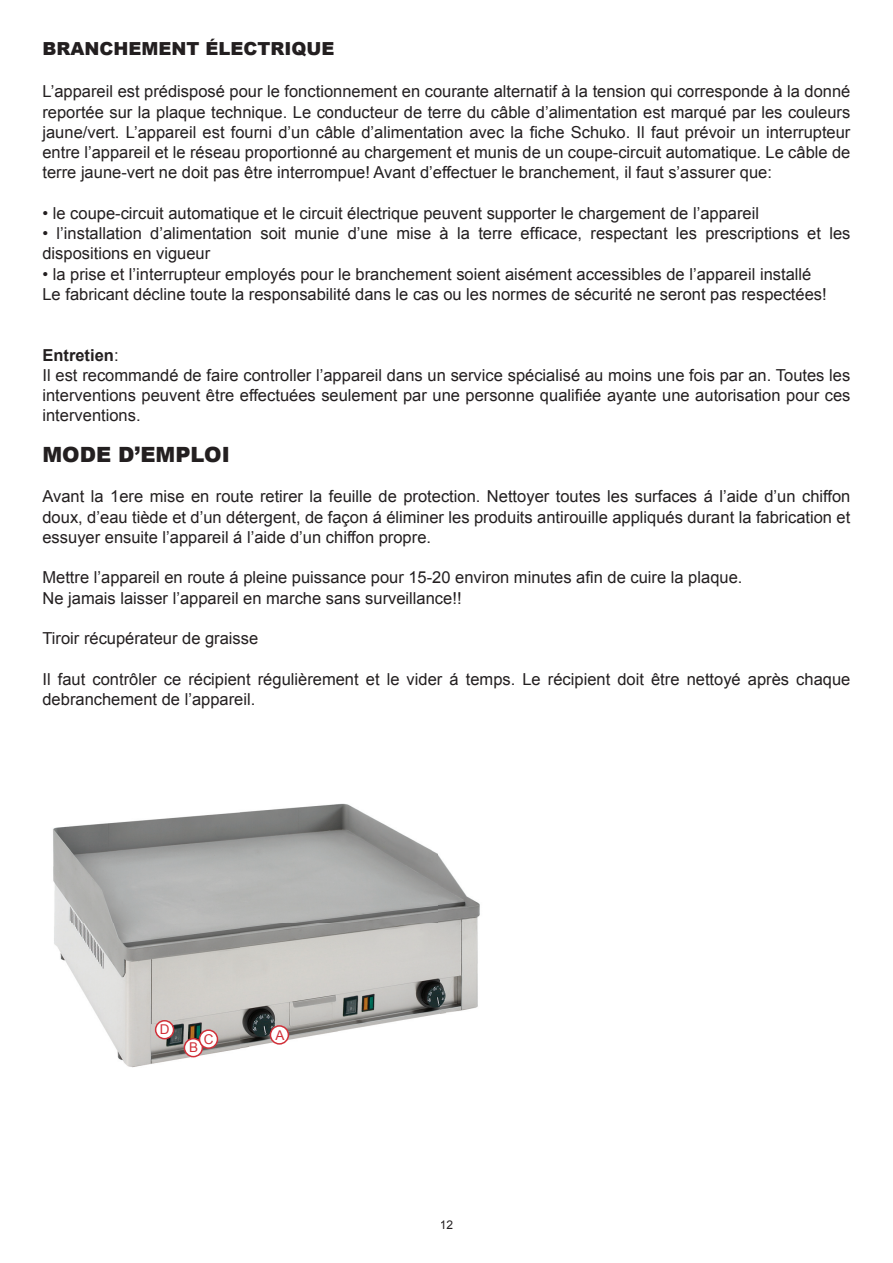
<style>
.page{position:relative;width:893px;height:1263px;background:#fff}
.page>*{position:absolute;margin:0;border:0;box-sizing:border-box;transform-origin:0 0}
.t1{font:900 21px "Arial";color:#231f20}
.t2{font:900 18px "Arial";color:#231f20}
.t3{font:16.5px/20.2px "Arial";color:#231f20}
.t4{font:13.5px "Arial";color:#d13039}
.t5{font:12px "Arial";color:#231f20}
.s1{font-weight:700}
</style>
<div class="page">
<img style="left:53px;top:803px;width:427px;height:265px">
<div style="left:184px;top:1039px;width:18px;height:18px;background:#fff;border-radius:50%"></div>
<div style="left:184px;top:1038px;width:19px;height:19px;border:2px solid #d13039;border-radius:50%"></div>
<div style="left:270px;top:1026px;width:18px;height:18px;background:#fff;border-radius:50%"></div>
<div style="left:270px;top:1025px;width:19px;height:20px;border:2px solid #d13039;border-radius:50%"></div>
<div style="left:199px;top:1030px;width:18px;height:18px;background:#fff;border-radius:50%"></div>
<div style="left:199px;top:1029px;width:19px;height:20px;border:2px solid #d13039;border-radius:50%"></div>
<div style="left:156px;top:1021px;width:18px;height:18px;background:#fff;border-radius:50%"></div>
<div style="left:155px;top:1020px;width:19px;height:19px;border:2px solid #d13039;border-radius:50%"></div>
<p class="t2" style="left:42px;top:36px;width:293px">BRANCHEMENT ÉLECTRIQUE</p>
<p class="t3" style="left:42px;top:81px;width:809px;text-align:justify">L’appareil est prédisposé pour le fonctionnement en courante alternatif à la tension qui corresponde à la donné reportée sur la plaque technique. Le conducteur de terre du câble d’alimentation est marqué par les couleurs jaune/vert. L’appareil est fourni d’un câble d’alimentation avec la fiche Schuko. Il faut prévoir un interrupteur entre l’appareil et le réseau proportionné au chargement et munis de un coupe-circuit automatique. Le câble de terre jaune-vert ne doit pas être interrompue! Avant d’effectuer le branchement, il faut s’assurer que:</p>
<p class="t3" style="left:42px;top:203px;width:718px">• le coupe-circuit automatique et le circuit électrique peuvent supporter le chargement de l’appareil</p>
<p class="t3" style="left:42px;top:223px;width:809px">• l’installation d’alimentation soit munie d’une mise à la terre efficace, respectant les prescriptions et les dispositions en vigueur</p>
<p class="t3" style="left:42px;top:264px;width:786px">• la prise et l’interrupteur employés pour le branchement soient aisément accessibles de l’appareil installé<br>Le fabricant décline toute la responsabilité dans le cas ou les normes de sécurité ne seront pas respectées!</p>
<p class="t3" style="left:42px;top:345px;width:809px"><span class="s1">Entretien</span>:<br>Il est recommandé de faire controller l’appareil dans un service spécialisé au moins une fois par an. Toutes les interventions peuvent être effectuées seulement par une personne qualifiée ayante une autorisation pour ces interventions.</p>
<p class="t1" style="left:42px;top:439px;width:189px">MODE D’EMPLOI</p>
<p class="t3" style="left:42px;top:486px;width:809px;text-align:justify">Avant la 1ere mise en route retirer la feuille de protection. Nettoyer toutes les surfaces á l’aide d’un chiffon doux, d’eau tiède et d’un détergent, de façon á éliminer les produits antirouille appliqués durant la fabrication et essuyer ensuite l’appareil á l’aide d’un chiffon propre.</p>
<p class="t3" style="left:42px;top:567px;width:701px">Mettre l’appareil en route á pleine puissance pour 15-20 environ minutes afin de cuire la plaque.<br>Ne jamais laisser l’appareil en marche sans surveillance!!</p>
<p class="t3" style="left:42px;top:628px;width:217px">Tiroir récupérateur de graisse</p>
<p class="t3" style="left:42px;top:669px;width:809px">Il faut contrôler ce récipient régulièrement et le vider á temps. Le récipient doit être nettoyé après chaque debranchement de l’appareil.</p>
<p class="t4" style="left:160px;top:1022px;width:11px">D</p>
<p class="t4" style="left:204px;top:1032px;width:11px">C</p>
<p class="t4" style="left:275px;top:1027px;width:11px">A</p>
<p class="t4" style="left:189px;top:1040px;width:11px">B</p>
<p class="t5" style="left:440px;top:1218px;width:15px">12</p>
</div>
